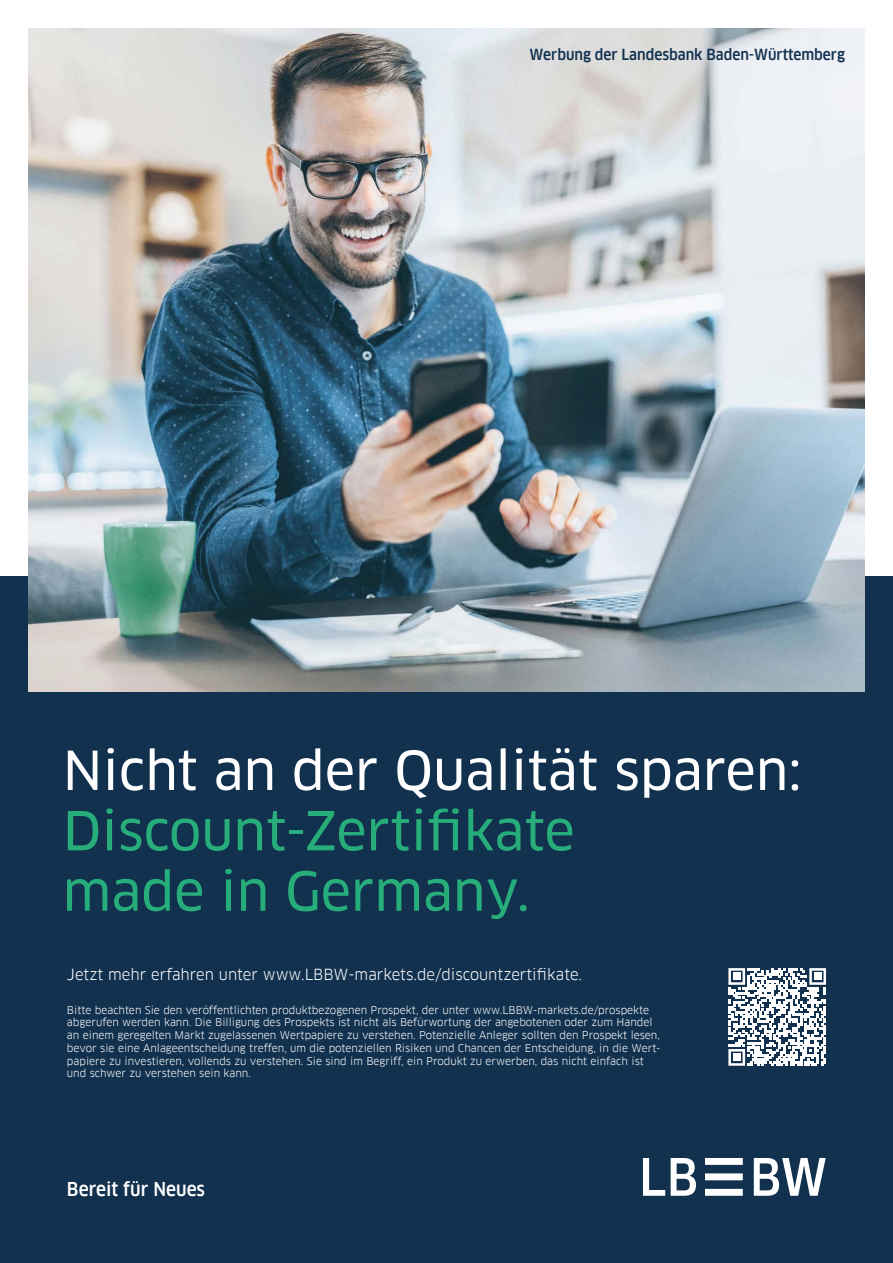
<style>
.page{position:relative;width:893px;height:1263px;background:#fff}
.page>*{position:absolute;margin:0;border:0;box-sizing:border-box;transform-origin:0 0}
.t1{font:52.5px/60.3px "Clanfor LBBW News";color:#27ad7a}
.t2{font:52.5px "Clanfor LBBW News";color:#fff}
.t3{font:500 18.75px "Clanfor LBBW Narr";color:#fff}
.t4{font:15px "Clanfor LBBW";color:#fff}
.t5{font:500 15px "Clanfor LBBW Narr";color:#12314f}
.t6{font:10.5px/12.8px "Clanfor LBBW";color:#fff}
</style>
<div class="page">
<div style="left:0;top:576px;width:893px;height:687px;background:#12314f"></div>
<img style="left:29px;top:29px;width:835px;height:662px">
<svg style="left:728px;top:968px;width:98px;height:98px"></svg>
<div style="left:733px;top:973px;width:7px;height:7px;background:#fff"></div>
<div style="left:814px;top:973px;width:7px;height:7px;background:#fff"></div>
<div style="left:733px;top:1054px;width:7px;height:7px;background:#fff"></div>
<svg style="left:643px;top:1158px;width:183px;height:38px"></svg>
<h3 class="t5" style="left:530px;top:45px;width:317px">Werbung der Landesbank Baden-Württemberg</h3>
<h1 class="t2" style="left:63px;top:740px;width:740px">Nicht an der Qualität sparen:</h1>
<h1 class="t1" style="left:63px;top:801px;width:514px">Discount-Zertifikate made in Germany.</h1>
<h3 class="t4" style="left:67px;top:965px;width:517px">Jetzt mehr erfahren unter www.LBBW-markets.de/discountzertifikate.</h3>
<p class="t6" style="left:67px;top:1003px;width:595px">Bitte beachten Sie den veröffentlichten produktbezogenen Prospekt, der unter www.LBBW-markets.de/prospekte abgerufen werden kann. Die Billigung des Prospekts ist nicht als Befürwortung der angebotenen oder zum Handel an einem geregelten Markt zugelassenen Wertpapiere zu verstehen. Potenzielle Anleger sollten den Prospekt lesen, bevor sie eine Anlageentscheidung treffen, um die potenziellen Risiken und Chancen der Entscheidung, in die Wert&shy;papiere zu investieren, vollends zu verstehen. Sie sind im Begriff, ein Produkt zu erwerben, das nicht einfach ist und schwer zu verstehen sein kann.</p>
<h2 class="t3" style="left:67px;top:1178px;width:140px">Bereit für Neues</h2>
</div>
